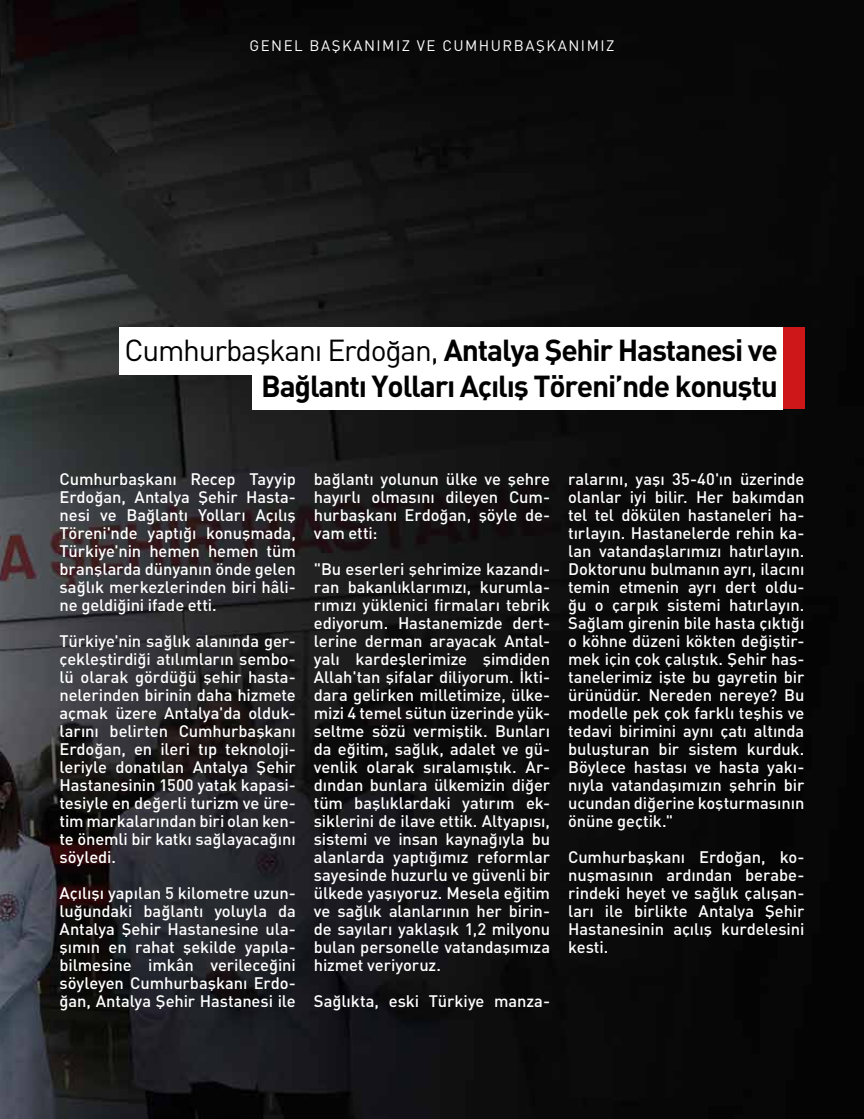
<style>
.page{position:relative;width:864px;height:1119px;background:#fff}
.page>*{position:absolute;margin:0;border:0;box-sizing:border-box;transform-origin:0 0}
.t1{font:30px/36px "DINT Bold";letter-spacing:-.04em;color:#000;text-align:right}
.t2{font:16.5px/18px "DINT Medium";letter-spacing:-.005em;color:#fff;text-align:justify}
.t3{font:15px "DINT";letter-spacing:.1em;color:#fff}
.s1{font-family:"DINT"}
</style>
<div class="page">
<img style="left:0;top:0;width:863px;height:1118px">
<div style="left:119px;top:327px;width:663px;height:48px;background:#fff"></div>
<div style="left:253px;top:362px;width:529px;height:47px;background:#fff"></div>
<div style="left:782px;top:327px;width:22px;height:82px;background:#cd1719"></div>
<p class="t3" style="left:249px;top:37px;width:366px">GENEL BAŞKANIMIZ VE CUMHURBAŞKANIMIZ</p>
<h1 class="t1" style="left:124px;top:330px;width:654px"><span class="s1">Cumhurbaşkanı Erdoğan,</span> Antalya Şehir Hastanesi ve<br>Bağlantı Yolları Açılış Töreni’nde konuştu</h1>
<p class="t2" style="left:60px;top:469px;width:238px">Cumhurbaşkanı Recep Tayyip Erdoğan, Antalya Şehir Hasta&shy;nesi ve Bağlantı Yolları Açılış Töreni'nde yaptığı konuşmada, Türkiye'nin hemen hemen tüm branşlarda dünyanın önde gelen sağlık merkezlerinden biri hâli&shy;ne geldiğini ifade etti.</p>
<p class="t2" style="left:60px;top:631px;width:238px">Türkiye'nin sağlık alanında ger&shy;çekleştirdiği atılımların sembo&shy;lü olarak gördüğü şehir hasta&shy;nelerinden birinin daha hizmete açmak üzere Antalya'da olduk&shy;larını belirten Cumhurbaşkanı Erdoğan, en ileri tıp teknoloji&shy;leriyle donatılan Antalya Şehir Hastanesinin 1500 yatak kapasi&shy;tesiyle en değerli turizm ve üre&shy;tim markalarından biri olan ken&shy;te önemli bir katkı sağlayacağını söyledi.</p>
<p class="t2" style="left:60px;top:883px;width:238px">Açılışı yapılan 5 kilometre uzun&shy;luğundaki bağlantı yoluyla da Antalya Şehir Hastanesine ula&shy;şımın en rahat şekilde yapıla&shy;bilmesine imkân verileceğini söyleyen Cumhurbaşkanı Erdo&shy;ğan, Antalya Şehir Hastanesi ile</p>
<p class="t2" style="left:314px;top:469px;width:238px">bağlantı yolunun ülke ve şehre hayırlı olmasını dileyen Cum&shy;hurbaşkanı Erdoğan, şöyle de&shy;vam etti:</p>
<p class="t2" style="left:314px;top:559px;width:238px">"Bu eserleri şehrimize kazandı&shy;ran bakanlıklarımızı, kurumla&shy;rımızı yüklenici firmaları tebrik ediyorum. Hastanemizde dert&shy;lerine derman arayacak Antal&shy;yalı kardeşlerimize şimdiden Allah'tan şifalar diliyorum. İkti&shy;dara gelirken milletimize, ülke&shy;mizi 4 temel sütun üzerinde yük&shy;seltme sözü vermiştik. Bunları da eğitim, sağlık, adalet ve gü&shy;venlik olarak sıralamıştık. Ar&shy;dından bunlara ülkemizin diğer tüm başlıklardaki yatırım ek&shy;siklerini de ilave ettik. Altyapısı, sistemi ve insan kaynağıyla bu alanlarda yaptığımız reformlar sayesinde huzurlu ve güvenli bir ülkede yaşıyoruz. Mesela eğitim ve sağlık alanlarının her birin&shy;de sayıları yaklaşık 1,2 milyonu bulan personelle vatandaşımıza hizmet veriyoruz.</p>
<p class="t2" style="left:314px;top:991px;width:238px">Sağlıkta, eski Türkiye manza-</p>
<p class="t2" style="left:568px;top:469px;width:238px">ralarını, yaşı 35-40'ın üzerinde olanlar iyi bilir. Her bakımdan tel tel dökülen hastaneleri ha&shy;tırlayın. Hastanelerde rehin ka&shy;lan vatandaşlarımızı hatırlayın.<br>Doktorunu bulmanın ayrı, ilacını temin etmenin ayrı dert oldu&shy;ğu o çarpık sistemi hatırlayın.<br>Sağlam girenin bile hasta çıktığı o köhne düzeni kökten değiştir&shy;mek için çok çalıştık. Şehir has&shy;tanelerimiz işte bu gayretin bir ürünüdür. Nereden nereye? Bu modelle pek çok farklı teşhis ve tedavi birimini aynı çatı altında buluşturan bir sistem kurduk.<br>Böylece hastası ve hasta yakı&shy;nıyla vatandaşımızın şehrin bir ucundan diğerine koşturmasının önüne geçtik."</p>
<p class="t2" style="left:568px;top:847px;width:238px">Cumhurbaşkanı Erdoğan, ko&shy;nuşmasının ardından berabe&shy;rindeki heyet ve sağlık çalışan&shy;ları ile birlikte Antalya Şehir Hastanesinin açılış kurdelesini kesti.</p>
</div>
